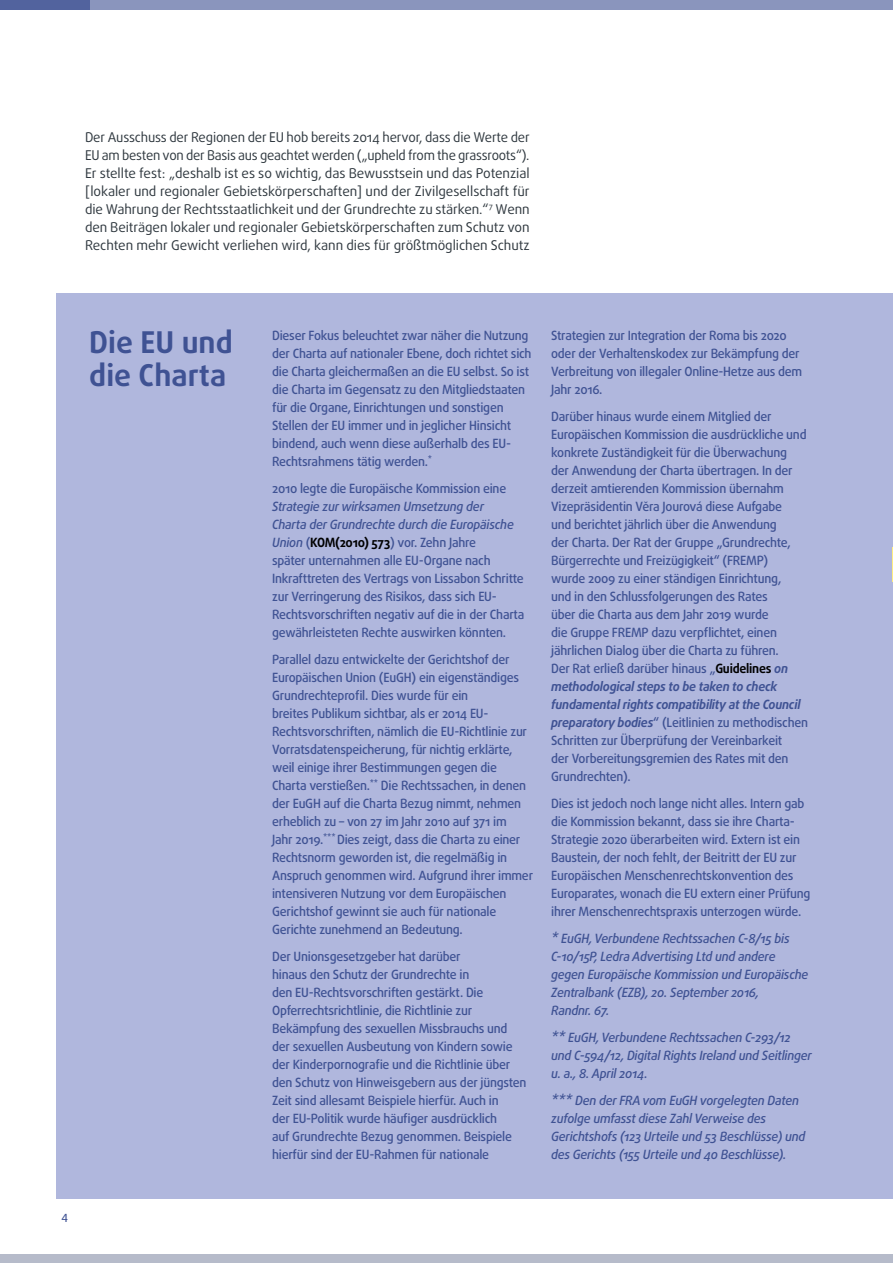
<style>
.page{position:relative;width:893px;height:1263px;background:#fff}
.page>*{position:absolute;margin:0;border:0;box-sizing:border-box;transform-origin:0 0}
.TITLE_BOX{font:700 30px/33px "Daxline Pro";color:#3f5293}
.BODYTEXT{font:13.5px/18px "Daxline Pro";letter-spacing:-.005em;color:#2f383f;text-align:justify}
.Body_box_blue{font:500 12.75px/18px "Daxline Pro";letter-spacing:-.02em;color:#3f5293}
.Body_box_blue-2{font:italic 500 12.75px/18px "Daxline Pro";letter-spacing:-.02em;color:#3f5293}
.t1{font:500 11.25px "Daxline Pro";color:#3f5293}
.s1{font-style:italic}
.s2{font-weight:700;color:#000}
.s3{font-weight:700;font-style:italic}
</style>
<div class="page">
<div style="left:89px;top:0;width:804px;height:10px;background:#8a95bd"></div>
<div style="left:0;top:0;width:89px;height:10px;background:#52639e"></div>
<div style="left:0;top:1254px;width:893px;height:9px;background:#b6bbca"></div>
<div style="left:56px;top:293px;width:837px;height:906px;background:#b0b7dd"></div>
<hr style="left:892px;top:548px;width:1px;height:34px;background:#ffee81">
<p class="BODYTEXT" style="left:85px;top:128px;width:446px">Der Ausschuss der Regionen der EU hob bereits 2014 hervor, dass die Werte der EU am besten von der Basis aus geachtet werden („upheld from the grassroots“).<br>Er stellte fest: „deshalb ist es so wichtig, das Bewusstsein und das Potenzial [lokaler und regionaler Gebietskörperschaften] und der Zivilgesellschaft für die Wahrung der Rechtsstaatlichkeit und der Grundrechte zu stärken.“<sup>7</sup> Wenn den Beiträgen lokaler und regionaler Gebietskörperschaften zum Schutz von Rechten mehr Gewicht verliehen wird, kann dies für größtmöglichen Schutz</p>
<h5 class="TITLE_BOX" style="left:89px;top:325px;width:145px">Die EU und die Charta</h5>
<p class="t1" style="left:62px;top:1210px;width:8px">4</p>
<p class="Body_box_blue" style="left:272px;top:326px;width:261px">Dieser Fokus beleuchtet zwar näher die Nutzung der Charta auf nationaler Ebene, doch richtet sich die Charta gleichermaßen an die EU selbst. So ist die Charta im Gegensatz zu den Mitgliedstaaten für die Organe, Einrichtungen und sonstigen Stellen der EU immer und in jeglicher Hinsicht bindend, auch wenn diese außerhalb des EU-Rechtsrahmens tätig werden.<sup>*</sup></p>
<p class="Body_box_blue" style="left:272px;top:479px;width:254px">2010 legte die Europäische Kommission eine <span class="s1">Strategie zur wirksamen Umsetzung der<br>Charta der Grundrechte durch die Europäische Union</span> (<span class="s2">KOM(2010) 573</span>) vor. Zehn Jahre<br>später unternahmen alle EU-Organe nach Inkrafttreten des Vertrags von Lissabon Schritte zur Verringerung des Risikos, dass sich EU-Rechtsvorschriften negativ auf die in der Charta gewährleisteten Rechte auswirken könnten.</p>
<p class="Body_box_blue" style="left:272px;top:650px;width:262px">Parallel dazu entwickelte der Gerichtshof der Europäischen Union (EuGH) ein eigenständiges Grundrechteprofil. Dies wurde für ein<br>breites Publikum sichtbar, als er 2014 EU-Rechtsvorschriften, nämlich die EU-Richtlinie zur Vorratsdatenspeicherung, für nichtig erklärte, weil einige ihrer Bestimmungen gegen die Charta verstießen.<sup>**</sup> Die Rechtssachen, in denen der EuGH auf die Charta Bezug nimmt, nehmen erheblich zu – von 27 im Jahr 2010 auf 371 im<br>Jahr 2019.<sup>***</sup> Dies zeigt, dass die Charta zu einer Rechtsnorm geworden ist, die regelmäßig in Anspruch genommen wird. Aufgrund ihrer immer intensiveren Nutzung vor dem Europäischen Gerichtshof gewinnt sie auch für nationale Gerichte zunehmend an Bedeutung.</p>
<p class="Body_box_blue" style="left:272px;top:947px;width:256px">Der Unionsgesetzgeber hat darüber<br>hinaus den Schutz der Grundrechte in<br>den EU-Rechtsvorschriften gestärkt. Die Opferrechtsrichtlinie, die Richtlinie zur Bekämpfung des sexuellen Missbrauchs und der sexuellen Ausbeutung von Kindern sowie der Kinderpornografie und die Richtlinie über den Schutz von Hinweisgebern aus der jüngsten Zeit sind allesamt Beispiele hierfür. Auch in<br>der EU-Politik wurde häufiger ausdrücklich<br>auf Grundrechte Bezug genommen. Beispiele hierfür sind der EU-Rahmen für nationale</p>
<p class="Body_box_blue" style="left:551px;top:326px;width:253px">Strategien zur Integration der Roma bis 2020 oder der Verhaltenskodex zur Bekämpfung der Verbreitung von illegaler Online-Hetze aus dem Jahr 2016.</p>
<p class="Body_box_blue" style="left:551px;top:407px;width:258px">Darüber hinaus wurde einem Mitglied der Europäischen Kommission die ausdrückliche und konkrete Zuständigkeit für die Überwachung der Anwendung der Charta übertragen. In der derzeit amtierenden Kommission übernahm Vizepräsidentin Věra Jourová diese Aufgabe<br>und berichtet jährlich über die Anwendung<br>der Charta. Der Rat der Gruppe „Grundrechte, Bürgerrechte und Freizügigkeit“ (FREMP)<br>wurde 2009 zu einer ständigen Einrichtung,<br>und in den Schlussfolgerungen des Rates<br>über die Charta aus dem Jahr 2019 wurde<br>die Gruppe FREMP dazu verpflichtet, einen jährlichen Dialog über die Charta zu führen.<br>Der Rat erließ darüber hinaus „<span class="s2">Guidelines</span> <span class="s3">on methodological steps to be taken to check fundamental rights compatibility at the Council preparatory bodies</span>“ (Leitlinien zu methodischen Schritten zur Überprüfung der Vereinbarkeit<br>der Vorbereitungsgremien des Rates mit den Grundrechten).</p>
<p class="Body_box_blue" style="left:551px;top:794px;width:261px">Dies ist jedoch noch lange nicht alles. Intern gab die Kommission bekannt, dass sie ihre Charta-Strategie 2020 überarbeiten wird. Extern ist ein Baustein, der noch fehlt, der Beitritt der EU zur Europäischen Menschenrechtskonvention des Europarates, wonach die EU extern einer Prüfung ihrer Menschenrechtspraxis unterzogen würde.</p>
<p class="Body_box_blue-2" style="left:551px;top:929px;width:259px">* EuGH, Verbundene Rechtssachen C-8/15 bis C-10/15P, Ledra Advertising Ltd und andere gegen Europäische Kommission und Europäische Zentralbank (EZB), 20. September 2016,<br>Randnr. 67.</p>
<p class="Body_box_blue-2" style="left:551px;top:1028px;width:262px">** EuGH, Verbundene Rechtssachen C-293/12 und C-594/12, Digital Rights Ireland und Seitlinger u. a., 8. April 2014.</p>
<p class="Body_box_blue-2" style="left:551px;top:1091px;width:256px">*** Den der FRA vom EuGH vorgelegten Daten zufolge umfasst diese Zahl Verweise des Gerichtshofs (123 Urteile und 53 Beschlüsse) und des Gerichts (155 Urteile und 40 Beschlüsse).</p>
</div>
